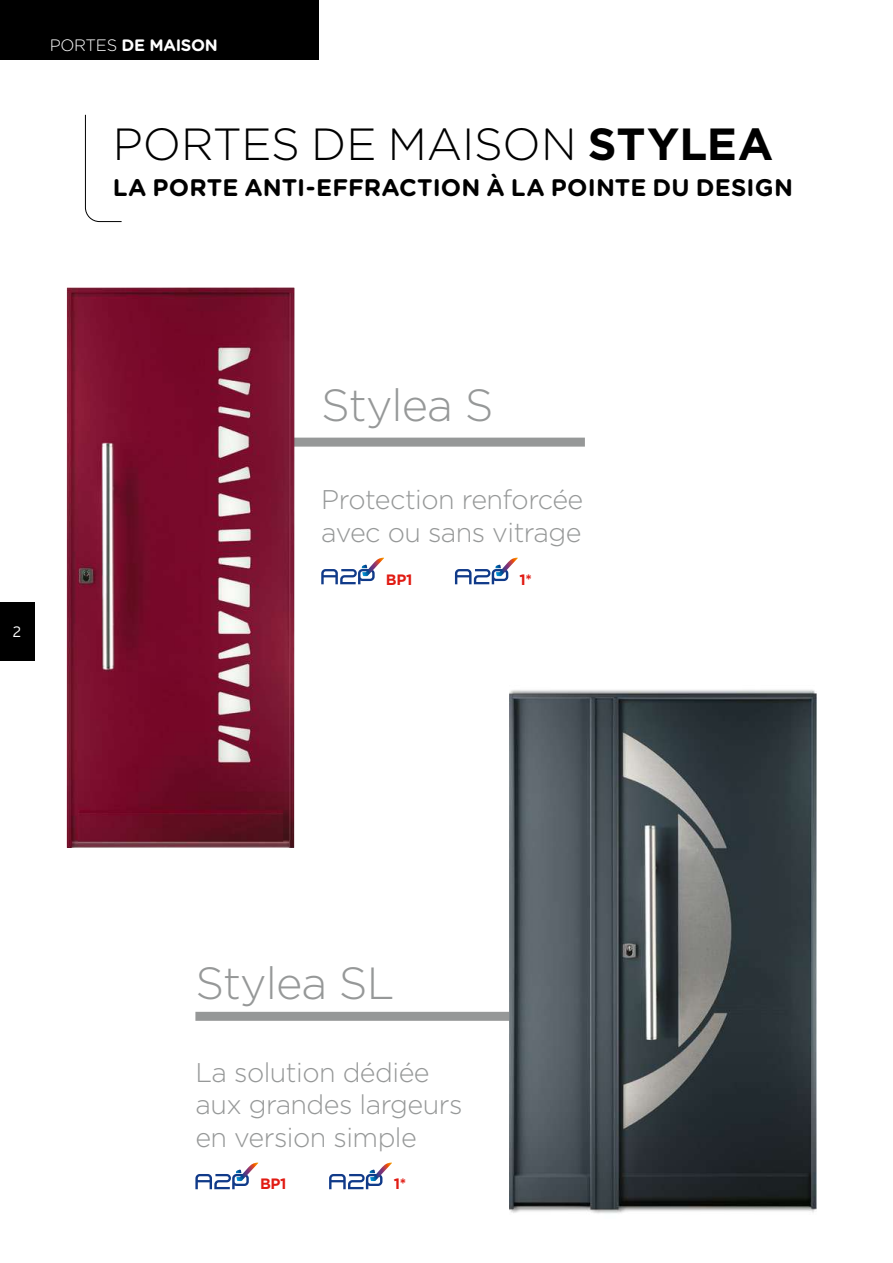
<style>
.page{position:relative;width:893px;height:1263px;background:#fff}
.page>*{position:absolute;margin:0;border:0;box-sizing:border-box;transform-origin:0 0}
.t1{font:300 45px "Gotham";letter-spacing:-.005em;color:#000}
.t2{font:300 45px "Gotham";letter-spacing:-.02em;color:#969898}
.t3{font:300 27px/32.4px "Gotham";letter-spacing:-.02em;color:#969898}
.t4{font:700 24px "Gotham Rounded";letter-spacing:.005em;color:#000}
.t5{font:700 16.5px "Gotham Rounded";letter-spacing:-.02em;color:#fff}
.t6{font:700 15px "Gotham";letter-spacing:-.02em;color:#e11b13}
.t7{font:300 15px "Interstate";color:#fff}
.s1{font-weight:300}
.s2{font-family:"Gotham Rounded"}
.s3{font-weight:700}
</style>
<div class="page">
<div style="left:261px;top:438px;width:324px;height:9px;background:#969898"></div>
<div style="left:0;top:0;width:319px;height:60px;background:#000"></div>
<svg style="left:85px;top:114px;width:37px;height:108px"></svg>
<div style="left:0;top:602px;width:34px;height:59px;background:#000"></div>
<div style="left:195px;top:1012px;width:324px;height:9px;background:#969898"></div>
<svg style="left:321px;top:558px;width:63px;height:26px"></svg>
<svg style="left:195px;top:1162px;width:63px;height:27px"></svg>
<svg style="left:455px;top:558px;width:63px;height:26px"></svg>
<svg style="left:329px;top:1162px;width:63px;height:27px"></svg>
<img style="left:509px;top:689px;width:307px;height:525px">
<img style="left:67px;top:287px;width:227px;height:561px">
<p class="t5" style="left:50px;top:33px;width:170px"><span class="s1">PORTES</span> DE MAISON</p>
<h1 class="t1" style="left:113px;top:115px;width:662px">PORTES DE MAISO<span class="s2">N</span> <span class="s3">STYLEA</span></h1>
<p class="t4" style="left:113px;top:169px;width:682px">LA PORTE ANTI-EFFRACTION À LA POINTE DU DESIGN</p>
<p class="t7" style="left:13px;top:623px;width:10px">2</p>
<h1 class="t2" style="left:321px;top:376px;width:174px">Stylea S</h1>
<p class="t3" style="left:321px;top:483px;width:264px">Protection renforcée avec ou sans vitrage</p>
<p class="t6" style="left:386px;top:569px;width:28px">BP1</p>
<p class="t6" style="left:519px;top:569px;width:14px">1*</p>
<h1 class="t2" style="left:195px;top:955px;width:201px">Stylea SL</h1>
<p class="t3" style="left:195px;top:1055px;width:269px">La solution dédiée aux grandes largeurs en version simple</p>
<p class="t6" style="left:260px;top:1174px;width:28px">BP1</p>
<p class="t6" style="left:394px;top:1174px;width:14px">1*</p>
</div>
